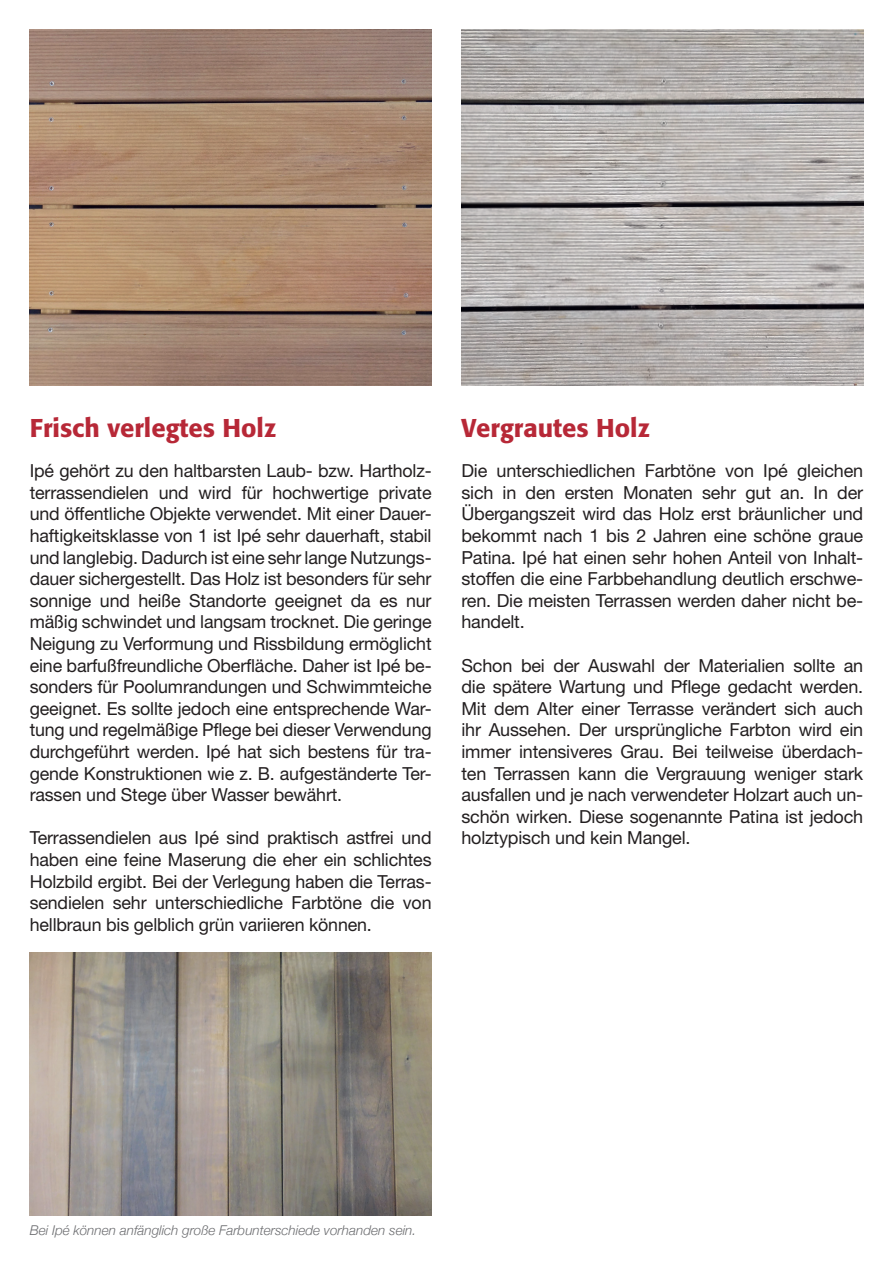
<style>
.page{position:relative;width:893px;height:1263px;background:#fff}
.page>*{position:absolute;margin:0;border:0;box-sizing:border-box;transform-origin:0 0}
.t1{font:500 25.5px "Formata";color:#b72837}
.t2{font:18px/21.6px "Helvetica Neue";letter-spacing:-.01em;color:#231f20;text-align:justify}
.t3{font:italic 300 13.5px "Helvetica Neue";color:#6c6d70}
</style>
<div class="page">
<img style="left:30px;top:30px;width:402px;height:356px">
<img style="left:461px;top:30px;width:402px;height:356px">
<img style="left:30px;top:952px;width:402px;height:263px">
<h1 class="t1" style="left:30px;top:413px;width:248px">Frisch verlegtes Holz</h1>
<h1 class="t1" style="left:461px;top:413px;width:190px">Vergrautes Holz</h1>
<p class="t2" style="left:30px;top:460px;width:403px">Ipé gehört zu den haltbarsten Laub- bzw. Hartholz&shy;terrassendielen und wird für hochwertige private und öffentliche Objekte verwendet. Mit einer Dauer&shy;haftigkeitsklasse von 1 ist Ipé sehr dauerhaft, stabil und langlebig. Dadurch ist eine sehr lange Nutzungs&shy;dauer sichergestellt. Das Holz ist besonders für sehr sonnige und heiße Standorte geeignet da es nur mäßig schwindet und langsam trocknet. Die geringe Neigung zu Verformung und Rissbildung ermöglicht eine barfußfreundliche Oberfläche. Daher ist Ipé be&shy;sonders für Poolumrandungen und Schwimmteiche geeignet. Es sollte jedoch eine entsprechende War&shy;tung und regelmäßige Pflege bei dieser Verwendung durchgeführt werden. Ipé hat sich bestens für tra&shy;gende Konstruktionen wie z. B. aufgeständerte Ter&shy;rassen und Stege über Wasser bewährt.</p>
<p class="t2" style="left:30px;top:827px;width:403px">Terrassendielen aus Ipé sind praktisch astfrei und haben eine feine Maserung die eher ein schlichtes Holzbild ergibt. Bei der Verlegung haben die Terras&shy;sendielen sehr unterschiedliche Farbtöne die von hellbraun bis gelblich grün variieren können.</p>
<p class="t2" style="left:461px;top:460px;width:403px">Die unterschiedlichen Farbtöne von Ipé gleichen sich in den ersten Monaten sehr gut an. In der Übergangszeit wird das Holz erst bräunlicher und bekommt nach 1 bis 2 Jahren eine schöne graue Patina. Ipé hat einen sehr hohen Anteil von Inhalt&shy;stoffen die eine Farbbehandlung deutlich erschwe&shy;ren. Die meisten Terrassen werden daher nicht be&shy;handelt.</p>
<p class="t2" style="left:461px;top:654px;width:403px">Schon bei der Auswahl der Materialien sollte an die spätere Wartung und Pflege gedacht werden.<br>Mit dem Alter einer Terrasse verändert sich auch ihr Aussehen. Der ursprüngliche Farbton wird ein immer intensiveres Grau. Bei teilweise überdach&shy;ten Terrassen kann die Vergrauung weniger stark ausfallen und je nach verwendeter Holzart auch un&shy;schön wirken. Diese sogenannte Patina ist jedoch holztypisch und kein Mangel.</p>
<p class="t3" style="left:30px;top:1220px;width:388px">Bei Ipé können anfänglich große Farbunterschiede vorhanden sein.</p>
</div>
